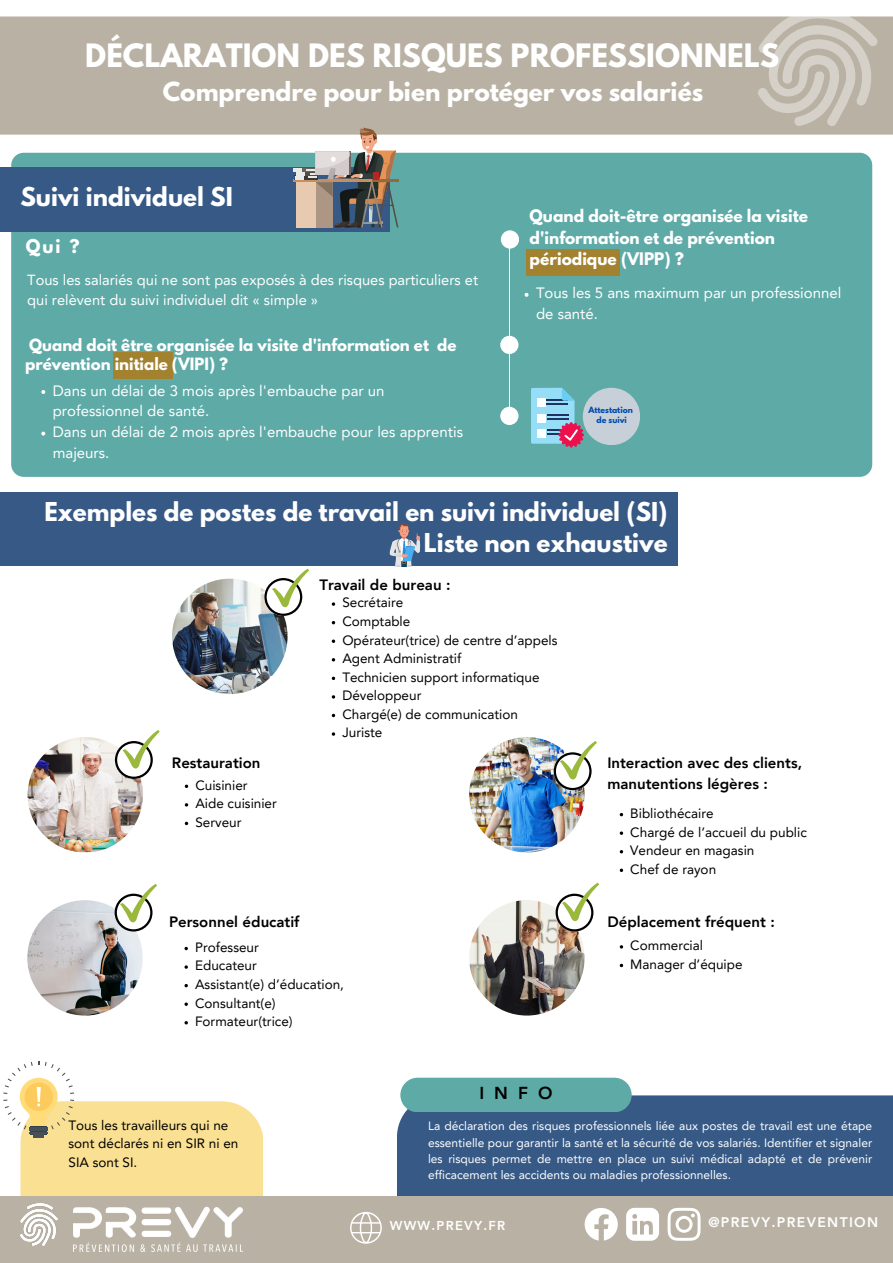
<style>
.page{position:relative;width:893px;height:1263px;background:#fff}
.page>*{position:absolute;margin:0;border:0;box-sizing:border-box;transform-origin:0 0}
.t1{font:700 28.58px "League Spartan";color:#fff}
.t2{font:700 23.33px "League Spartan";color:#fff}
.t3{font:700 23.02px/30.4px "League Spartan";color:#fff;text-align:right}
.t4{font:800 17.33px "Avenir LT Pro";color:#000}
.t5{font:700 16.88px "League Spartan";color:#fff}
.t6{font:700 15.38px/21.4px "League Spartan";color:#fff}
.t7{font:15px/20.9px "Avenir LT Pro";color:#fff}
.t8{font:800 15px/20.9px "Avenir";color:#000}
.t9{font:700 15px/19.1px "League Spartan";color:#fff}
.t10{font:14.62px/20.2px "Avenir LT Pro";color:#fff}
.t11{font:800 13.88px "Avenir";letter-spacing:.095em;color:#fff}
.t12{font:13.5px/18.6px "Avenir LT Pro";color:#000}
.t13{font:800 12.9px "Avenir";letter-spacing:.095em;color:#fff}
.t14{font:12px/16.4px "Avenir LT Pro";color:#fff;text-align:justify}
.t15{font:700 7.73px "League Spartan";color:#004aad}
</style>
<div class="page">
<div style="left:0;top:16px;width:893px;height:119px;background:#b9b2a4"></div>
<svg style="left:758px;top:16px;width:119px;height:110px;background:#c6c1b6"></svg>
<div style="left:397px;top:1095px;width:496px;height:168px;background:#365986"></div>
<div style="left:0;top:1196px;width:893px;height:67px;background:#b9b2a4"></div>
<svg style="left:350px;top:1212px;width:32px;height:32px"></svg>
<svg style="left:584px;top:1208px;width:34px;height:32px"></svg>
<svg style="left:626px;top:1208px;width:33px;height:33px"></svg>
<svg style="left:667px;top:1208px;width:33px;height:33px"></svg>
<div style="left:11px;top:153px;width:861px;height:324px;background:#5eaaa7;border-radius:13px"></div>
<div style="left:113px;top:352px;width:59px;height:26px;background:#a2822f"></div>
<div style="left:526px;top:249px;width:93px;height:27px;background:#a2822f"></div>
<div style="left:0;top:167px;width:390px;height:64px;background:#365986"></div>
<svg style="left:293px;top:126px;width:105px;height:101px"></svg>
<div style="left:501px;top:230px;width:18px;height:19px;background:#fff;border-radius:50%"></div>
<hr style="left:509px;top:239px;width:1px;height:177px;background:#fff">
<svg style="left:531px;top:388px;width:53px;height:60px"></svg>
<div style="left:583px;top:388px;width:57px;height:57px;background:#c7d0d8;border-radius:50%"></div>
<div style="left:0;top:493px;width:678px;height:73px;background:#365986"></div>
<img style="left:172px;top:579px;width:115px;height:115px;border-radius:50%">
<img style="left:469px;top:737px;width:115px;height:115px;border-radius:50%">
<img style="left:27px;top:900px;width:116px;height:115px;border-radius:50%">
<svg style="left:115px;top:884px;width:42px;height:47px"></svg>
<img style="left:28px;top:737px;width:115px;height:115px;border-radius:50%">
<svg style="left:115px;top:730px;width:45px;height:49px"></svg>
<svg style="left:264px;top:569px;width:45px;height:47px"></svg>
<img style="left:469px;top:900px;width:115px;height:115px;border-radius:50%">
<svg style="left:555px;top:882px;width:44px;height:49px"></svg>
<svg style="left:554px;top:741px;width:43px;height:49px"></svg>
<svg style="left:184px;top:947px;width:4px;height:3px"></svg>
<svg style="left:184px;top:965px;width:4px;height:4px"></svg>
<svg style="left:184px;top:984px;width:4px;height:3px"></svg>
<svg style="left:184px;top:1002px;width:4px;height:4px"></svg>
<svg style="left:184px;top:1021px;width:4px;height:3px"></svg>
<div style="left:400px;top:1078px;width:231px;height:34px;background:#5eaaa7;border-radius:17px"></div>
<svg style="left:41px;top:390px;width:4px;height:4px"></svg>
<svg style="left:41px;top:432px;width:4px;height:4px"></svg>
<svg style="left:524px;top:293px;width:4px;height:4px"></svg>
<svg style="left:332px;top:602px;width:3px;height:4px"></svg>
<svg style="left:332px;top:639px;width:3px;height:4px"></svg>
<svg style="left:332px;top:695px;width:3px;height:4px"></svg>
<svg style="left:332px;top:732px;width:3px;height:4px"></svg>
<svg style="left:620px;top:831px;width:3px;height:4px"></svg>
<svg style="left:620px;top:868px;width:3px;height:4px"></svg>
<svg style="left:3px;top:1061px;width:260px;height:191px"></svg>
<div style="left:500px;top:336px;width:18px;height:18px;background:#fff;border-radius:50%"></div>
<div style="left:500px;top:407px;width:18px;height:18px;background:#fff;border-radius:50%"></div>
<svg style="left:389px;top:523px;width:31px;height:43px"></svg>
<h1 class="t1" style="left:85px;top:41px;width:695px">DÉCLARATION DES RISQUES PROFESSIONNELS</h1>
<h2 class="t2" style="left:163px;top:80px;width:542px">Comprendre pour bien protéger vos salariés</h2>
<p class="t3" style="left:20px;top:184px;width:214px">Suivi individuel SI</p>
<p class="t5" style="left:26px;top:238px;width:55px">Qui ?</p>
<p class="t10" style="left:27px;top:271px;width:452px">Tous les salariés qui ne sont pas exposés à des risques particuliers et qui relèvent du suivi individuel dit « simple »</p>
<p class="t9" style="left:25px;top:337px;width:433px">Quand doit être organisée la visite d'information et de prévention initiale (VIPI) ?</p>
<p class="t7" style="left:53px;top:381px;width:333px">Dans un délai de 3 mois après l'embauche par un professionnel de santé.</p>
<h5 class="t7" style="left:53px;top:423px;width:412px">Dans un délai de 2 mois après l'embauche pour les apprentis majeurs.</h5>
<p class="t6" style="left:529px;top:207px;width:280px">Quand doit-être organisée la visite d'information et de prévention périodique (VIPP) ?</p>
<p class="t7" style="left:536px;top:284px;width:307px">Tous les 5 ans maximum par un professionnel de santé.</p>
<p class="t15" style="left:588px;top:406px;width:46px">Attestation</p>
<p class="t15" style="left:596px;top:416px;width:32px">de suivi</p>
<p class="t3" style="left:44px;top:500px;width:624px">Exemples de postes de travail en suivi individuel (SI)<br>Liste non exhaustive</p>
<p class="t8" style="left:319px;top:574px;width:133px">Travail de bureau :</p>
<p class="t8" style="left:172px;top:753px;width:90px">Restauration</p>
<p class="t12" style="left:195px;top:777px;width:54px">Cuisinier</p>
<h1 class="t12" style="left:195px;top:795px;width:83px">Aide cuisinier</h1>
<p class="t12" style="left:195px;top:814px;width:48px">Serveur</p>
<p class="t8" style="left:169px;top:912px;width:132px">Personnel éducatif</p>
<p class="t12" style="left:342px;top:595px;width:63px">Secrétaire</p>
<p class="t12" style="left:342px;top:613px;width:70px">Comptable</p>
<p class="t12" style="left:342px;top:632px;width:217px">Opérateur(trice) de centre d’appels</p>
<p class="t12" style="left:342px;top:650px;width:121px">Agent Administratif</p>
<p class="t12" style="left:342px;top:669px;width:199px">Technicien support informatique</p>
<p class="t12" style="left:342px;top:687px;width:81px">Développeur</p>
<p class="t12" style="left:342px;top:706px;width:177px">Chargé(e) de communication</p>
<p class="t12" style="left:342px;top:725px;width:42px">Juriste</p>
<h6 class="t12" style="left:195px;top:939px;width:65px">Professeur</h6>
<p class="t12" style="left:195px;top:958px;width:63px">Educateur</p>
<h5 class="t12" style="left:195px;top:976px;width:150px">Assistant(e) d’éducation,</h5>
<p class="t12" style="left:195px;top:995px;width:82px">Consultant(e)</p>
<p class="t12" style="left:195px;top:1013px;width:99px">Formateur(trice)</p>
<p class="t4" style="left:479px;top:1086px;width:75px">INFO</p>
<p class="t8" style="left:607px;top:753px;width:196px">Interaction avec des clients, manutentions légères :</p>
<p class="t12" style="left:630px;top:805px;width:85px">Bibliothécaire</p>
<p class="t12" style="left:630px;top:824px;width:178px">Chargé de l’accueil du public</p>
<p class="t12" style="left:630px;top:842px;width:126px">Vendeur en magasin</p>
<h5 class="t12" style="left:630px;top:861px;width:87px">Chef de rayon</h5>
<p class="t8" style="left:607px;top:912px;width:169px">Déplacement fréquent :</p>
<h5 class="t12" style="left:630px;top:937px;width:74px">Commercial</h5>
<h5 class="t12" style="left:630px;top:956px;width:114px">Manager d’équipe</h5>
<p class="t12" style="left:68px;top:1117px;width:171px">Tous les travailleurs qui ne sont déclarés ni en SIR ni en<br>SIA sont SI.</p>
<p class="t14" style="left:428px;top:1119px;width:446px">La déclaration des risques professionnels liée aux postes de travail est une étape essentielle pour garantir la santé et la sécurité de vos salariés. Identifier et signaler les risques permet de mettre en place un suivi médical adapté et de prévenir efficacement les accidents ou maladies professionnelles.</p>
<p class="t13" style="left:390px;top:1217px;width:117px">WWW.PREVY.FR</p>
<p class="t11" style="left:708px;top:1213px;width:171px">@PREVY.PREVENTION</p>
</div>
